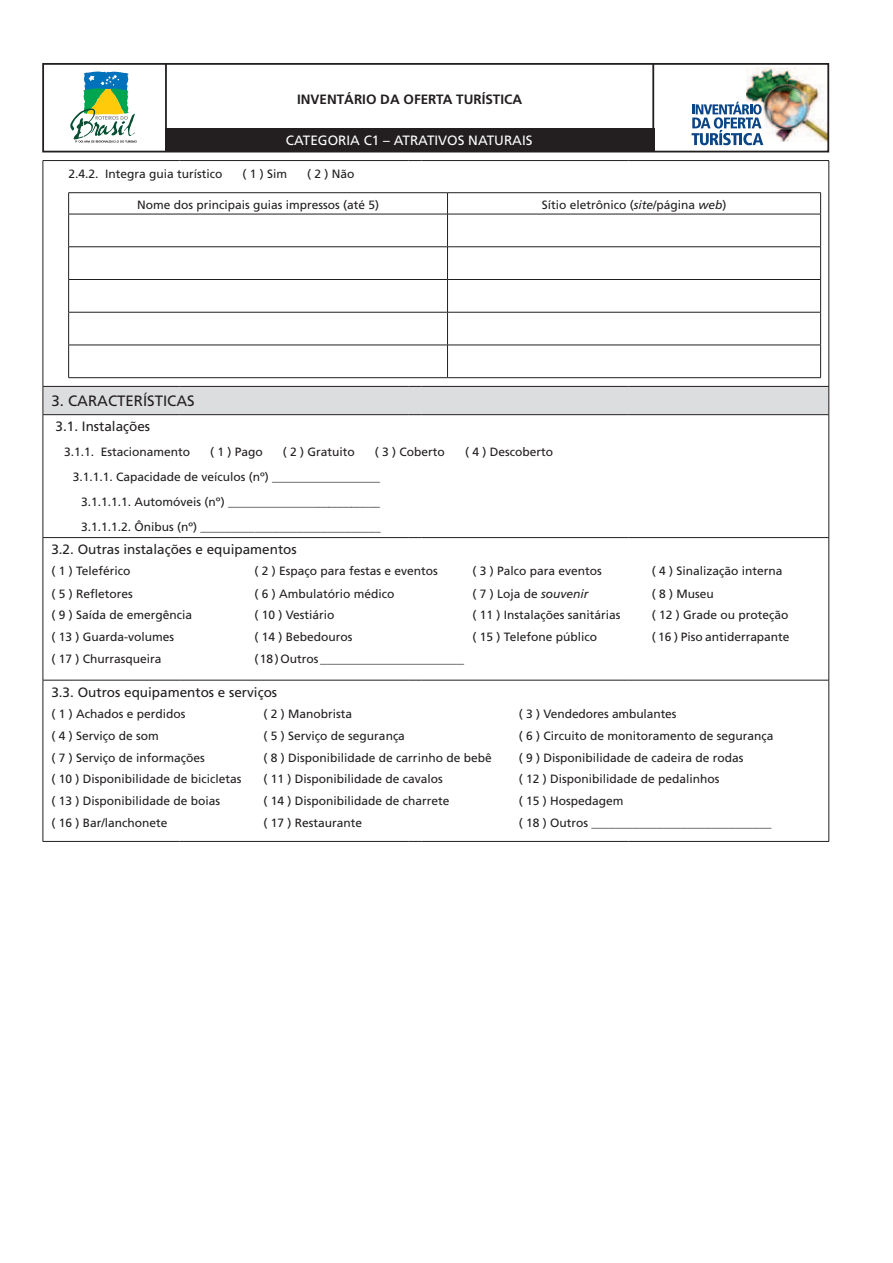
<style>
.page{position:relative;width:893px;height:1263px;background:#fff}
.page>*{position:absolute;margin:0;border:0;box-sizing:border-box;transform-origin:0 0}
.t1{font:15px "Frutiger";color:#231f20}
.t2{font:13.5px "Frutiger";color:#231f20}
.t3{font:13.5px "Frutiger";color:#fff}
.t4{font:700 13.5px "Frutiger";color:#231f20}
.t5{font:12px/25px "Frutiger";color:#231f20;text-align:justify}
.s1{font-style:italic}
</style>
<div class="page">
<div style="left:165px;top:128px;width:489px;height:24px;background:#231f20"></div>
<hr style="left:165px;top:64px;width:2px;height:87px;background:#231f20">
<hr style="left:652px;top:64px;width:2px;height:87px;background:#231f20">
<img style="left:746px;top:67px;width:80px;height:74px">
<svg style="left:691px;top:102px;width:72px;height:43px"></svg>
<svg style="left:70px;top:72px;width:67px;height:71px"></svg>
<div style="left:42px;top:63px;width:787px;height:89px;border:2px solid #231f20"></div>
<div style="left:43px;top:386px;width:786px;height:29px;background:#dcdddf"></div>
<svg style="left:44px;top:415px;width:785px;height:426px"></svg>
<hr style="left:43px;top:415px;width:1px;height:122px;background:#231f20">
<hr style="left:829px;top:415px;width:1px;height:122px;background:#231f20">
<hr style="left:43px;top:537px;width:136px;height:1px;background:#231f20">
<hr style="left:43px;top:538px;width:1px;height:142px;background:#231f20">
<hr style="left:179px;top:537px;width:229px;height:1px;background:#231f20">
<svg style="left:408px;top:537px;width:14px;height:1px"></svg>
<hr style="left:422px;top:537px;width:206px;height:1px;background:#231f20">
<hr style="left:628px;top:537px;width:201px;height:1px;background:#231f20">
<hr style="left:829px;top:538px;width:1px;height:142px;background:#231f20">
<hr style="left:43px;top:680px;width:136px;height:1px;background:#231f20">
<hr style="left:43px;top:680px;width:1px;height:161px;background:#231f20">
<hr style="left:179px;top:680px;width:229px;height:1px;background:#231f20">
<svg style="left:408px;top:680px;width:14px;height:1px"></svg>
<hr style="left:422px;top:680px;width:206px;height:1px;background:#231f20">
<hr style="left:628px;top:680px;width:201px;height:1px;background:#231f20">
<hr style="left:829px;top:680px;width:1px;height:161px;background:#231f20">
<hr style="left:43px;top:841px;width:136px;height:1px;background:#231f20">
<hr style="left:179px;top:841px;width:229px;height:1px;background:#231f20">
<svg style="left:408px;top:841px;width:14px;height:1px"></svg>
<hr style="left:422px;top:841px;width:206px;height:1px;background:#231f20">
<hr style="left:628px;top:841px;width:201px;height:1px;background:#231f20">
<hr style="left:43px;top:161px;width:1px;height:225px;background:#231f20">
<hr style="left:829px;top:161px;width:1px;height:225px;background:#231f20">
<hr style="left:43px;top:386px;width:136px;height:1px;background:#231f20">
<svg style="left:43px;top:387px;width:1px;height:27px"></svg>
<hr style="left:179px;top:386px;width:229px;height:1px;background:#231f20">
<svg style="left:408px;top:386px;width:14px;height:1px"></svg>
<hr style="left:422px;top:386px;width:206px;height:1px;background:#231f20">
<hr style="left:628px;top:386px;width:201px;height:1px;background:#231f20">
<svg style="left:828px;top:387px;width:1px;height:27px"></svg>
<hr style="left:43px;top:414px;width:136px;height:1px;background:#231f20">
<hr style="left:179px;top:414px;width:229px;height:1px;background:#231f20">
<svg style="left:408px;top:414px;width:14px;height:1px"></svg>
<hr style="left:422px;top:414px;width:206px;height:1px;background:#231f20">
<hr style="left:628px;top:414px;width:201px;height:1px;background:#231f20">
<hr style="left:43px;top:160px;width:136px;height:1px;background:#231f20">
<hr style="left:179px;top:160px;width:229px;height:1px;background:#231f20">
<svg style="left:408px;top:160px;width:14px;height:1px"></svg>
<hr style="left:422px;top:160px;width:206px;height:1px;background:#231f20">
<hr style="left:628px;top:160px;width:201px;height:1px;background:#231f20">
<svg style="left:69px;top:193px;width:751px;height:184px"></svg>
<hr style="left:447px;top:214px;width:1px;height:33px;background:#231f20">
<hr style="left:68px;top:246px;width:379px;height:1px;background:#231f20">
<hr style="left:447px;top:246px;width:374px;height:1px;background:#231f20">
<hr style="left:447px;top:247px;width:1px;height:32px;background:#231f20">
<hr style="left:68px;top:279px;width:379px;height:1px;background:#231f20">
<hr style="left:447px;top:279px;width:374px;height:1px;background:#231f20">
<hr style="left:447px;top:280px;width:1px;height:32px;background:#231f20">
<hr style="left:68px;top:312px;width:379px;height:1px;background:#231f20">
<hr style="left:447px;top:312px;width:374px;height:1px;background:#231f20">
<hr style="left:447px;top:312px;width:1px;height:33px;background:#231f20">
<hr style="left:68px;top:345px;width:379px;height:1px;background:#231f20">
<hr style="left:447px;top:345px;width:374px;height:1px;background:#231f20">
<hr style="left:447px;top:345px;width:1px;height:32px;background:#231f20">
<svg style="left:447px;top:193px;width:1px;height:21px"></svg>
<hr style="left:68px;top:214px;width:1px;height:33px;background:#231f20">
<hr style="left:820px;top:214px;width:1px;height:33px;background:#231f20">
<hr style="left:68px;top:247px;width:1px;height:32px;background:#231f20">
<hr style="left:820px;top:247px;width:1px;height:32px;background:#231f20">
<hr style="left:68px;top:280px;width:1px;height:32px;background:#231f20">
<hr style="left:820px;top:280px;width:1px;height:32px;background:#231f20">
<hr style="left:68px;top:312px;width:1px;height:33px;background:#231f20">
<hr style="left:820px;top:312px;width:1px;height:33px;background:#231f20">
<hr style="left:68px;top:345px;width:1px;height:32px;background:#231f20">
<hr style="left:820px;top:345px;width:1px;height:32px;background:#231f20">
<hr style="left:68px;top:377px;width:379px;height:1px;background:#231f20">
<hr style="left:447px;top:377px;width:374px;height:1px;background:#231f20">
<hr style="left:68px;top:192px;width:379px;height:1px;background:#231f20">
<svg style="left:68px;top:193px;width:1px;height:21px"></svg>
<hr style="left:447px;top:192px;width:374px;height:1px;background:#231f20">
<svg style="left:820px;top:193px;width:1px;height:21px"></svg>
<hr style="left:68px;top:214px;width:379px;height:1px;background:#231f20">
<hr style="left:447px;top:214px;width:374px;height:1px;background:#231f20">
<svg style="left:51px;top:560px;width:743px;height:114px"></svg>
<svg style="left:51px;top:703px;width:764px;height:130px"></svg>
<p class="t4" style="left:297px;top:91px;width:227px">INVENTÁRIO DA OFERTA TURÍSTICA</p>
<p class="t3" style="left:286px;top:132px;width:248px">CATEGORIA C1 – ATRATIVOS NATURAIS</p>
<p class="t5" style="left:68px;top:161px;width:156px">2.4.2. Integra guia turístico</p>
<p class="t5" style="left:242px;top:161px;width:46px">( 1 ) Sim</p>
<p class="t5" style="left:307px;top:161px;width:49px">( 2 ) Não</p>
<p class="t5" style="left:137px;top:192px;width:244px">Nome dos principais guias impressos (até 5)</p>
<p class="t5" style="left:542px;top:192px;width:186px">Sítio eletrônico (<span class="s1">site</span>/página <span class="s1">web</span>)</p>
<p class="t1" style="left:51px;top:392px;width:145px">3. CARACTERÍSTICAS</p>
<p class="t2" style="left:56px;top:419px;width:96px">3.1. Instalações</p>
<p class="t5" style="left:64px;top:439px;width:128px">3.1.1. Estacionamento</p>
<p class="t5" style="left:210px;top:439px;width:54px">( 1 ) Pago</p>
<p class="t5" style="left:283px;top:439px;width:74px">( 2 ) Gratuito</p>
<p class="t5" style="left:375px;top:439px;width:72px">( 3 ) Coberto</p>
<p class="t5" style="left:465px;top:439px;width:90px">( 4 ) Descoberto</p>
<p class="t5" style="left:81px;top:465px;width:301px;text-indent:-9px">3.1.1.1. Capacidade de veículos (nº) __________________ 3.1.1.1.1. Automóveis (nº) __________________________ 3.1.1.1.2. Ônibus (nº) ______________________________</p>
<p class="t2" style="left:51px;top:541px;width:247px">3.2. Outras instalações e equipamentos</p>
<p class="t5" style="left:51px;top:559px;width:81px">( 1 ) Teleférico</p>
<p class="t5" style="left:254px;top:559px;width:185px">( 2 ) Espaço para festas e eventos</p>
<p class="t5" style="left:473px;top:559px;width:131px">( 3 ) Palco para eventos</p>
<p class="t5" style="left:652px;top:559px;width:132px">( 4 ) Sinalização interna</p>
<p class="t5" style="left:51px;top:581px;width:83px">( 5 ) Refletores</p>
<p class="t5" style="left:254px;top:581px;width:142px">( 6 ) Ambulatório médico</p>
<p class="t5" style="left:473px;top:581px;width:118px">( 7 ) Loja de <span class="s1">souvenir</span></p>
<p class="t5" style="left:652px;top:581px;width:64px">( 8 ) Museu</p>
<p class="t5" style="left:51px;top:603px;width:142px">( 9 ) Saída de emergência</p>
<p class="t5" style="left:254px;top:603px;width:82px">( 10 ) Vestiário</p>
<p class="t5" style="left:473px;top:603px;width:150px">( 11 ) Instalações sanitárias</p>
<p class="t5" style="left:652px;top:603px;width:138px">( 12 ) Grade ou proteção</p>
<p class="t5" style="left:51px;top:624px;width:124px">( 13 ) Guarda-volumes</p>
<p class="t5" style="left:254px;top:624px;width:100px">( 14 ) Bebedouros</p>
<p class="t5" style="left:473px;top:624px;width:126px">( 15 ) Telefone público</p>
<p class="t5" style="left:652px;top:624px;width:139px">( 16 ) Piso antiderrapante</p>
<p class="t5" style="left:51px;top:646px;width:112px">( 17 ) Churrasqueira</p>
<p class="t5" style="left:254px;top:646px;width:211px">( 18 ) Outros ________________________</p>
<p class="t2" style="left:51px;top:684px;width:227px">3.3. Outros equipamentos e serviços</p>
<p class="t5" style="left:51px;top:701px;width:136px">( 1 ) Achados e perdidos</p>
<p class="t5" style="left:264px;top:701px;width:90px">( 2 ) Manobrista</p>
<p class="t5" style="left:519px;top:701px;width:159px">( 3 ) Vendedores ambulantes</p>
<p class="t5" style="left:51px;top:723px;width:109px">( 4 ) Serviço de som</p>
<p class="t5" style="left:264px;top:723px;width:143px">( 5 ) Serviço de segurança</p>
<p class="t5" style="left:519px;top:723px;width:256px">( 6 ) Circuito de monitoramento de segurança</p>
<p class="t5" style="left:51px;top:745px;width:155px">( 7 ) Serviço de informações</p>
<p class="t5" style="left:264px;top:745px;width:230px">( 8 ) Disponibilidade de carrinho de bebê</p>
<p class="t5" style="left:519px;top:745px;width:226px">( 9 ) Disponibilidade de cadeira de rodas</p>
<p class="t5" style="left:51px;top:767px;width:192px">( 10 ) Disponibilidade de bicicletas</p>
<p class="t5" style="left:264px;top:767px;width:181px">( 11 ) Disponibilidade de cavalos</p>
<p class="t5" style="left:519px;top:767px;width:202px">( 12 ) Disponibilidade de pedalinhos</p>
<p class="t5" style="left:51px;top:788px;width:170px">( 13 ) Disponibilidade de boias</p>
<p class="t5" style="left:264px;top:788px;width:188px">( 14 ) Disponibilidade de charrete</p>
<p class="t5" style="left:519px;top:788px;width:106px">( 15 ) Hospedagem</p>
<p class="t5" style="left:51px;top:810px;width:118px">( 16 ) Bar/lanchonete</p>
<p class="t5" style="left:264px;top:810px;width:100px">( 17 ) Restaurante</p>
<p class="t5" style="left:519px;top:810px;width:254px">( 18 ) Outros ______________________________</p>
</div>
